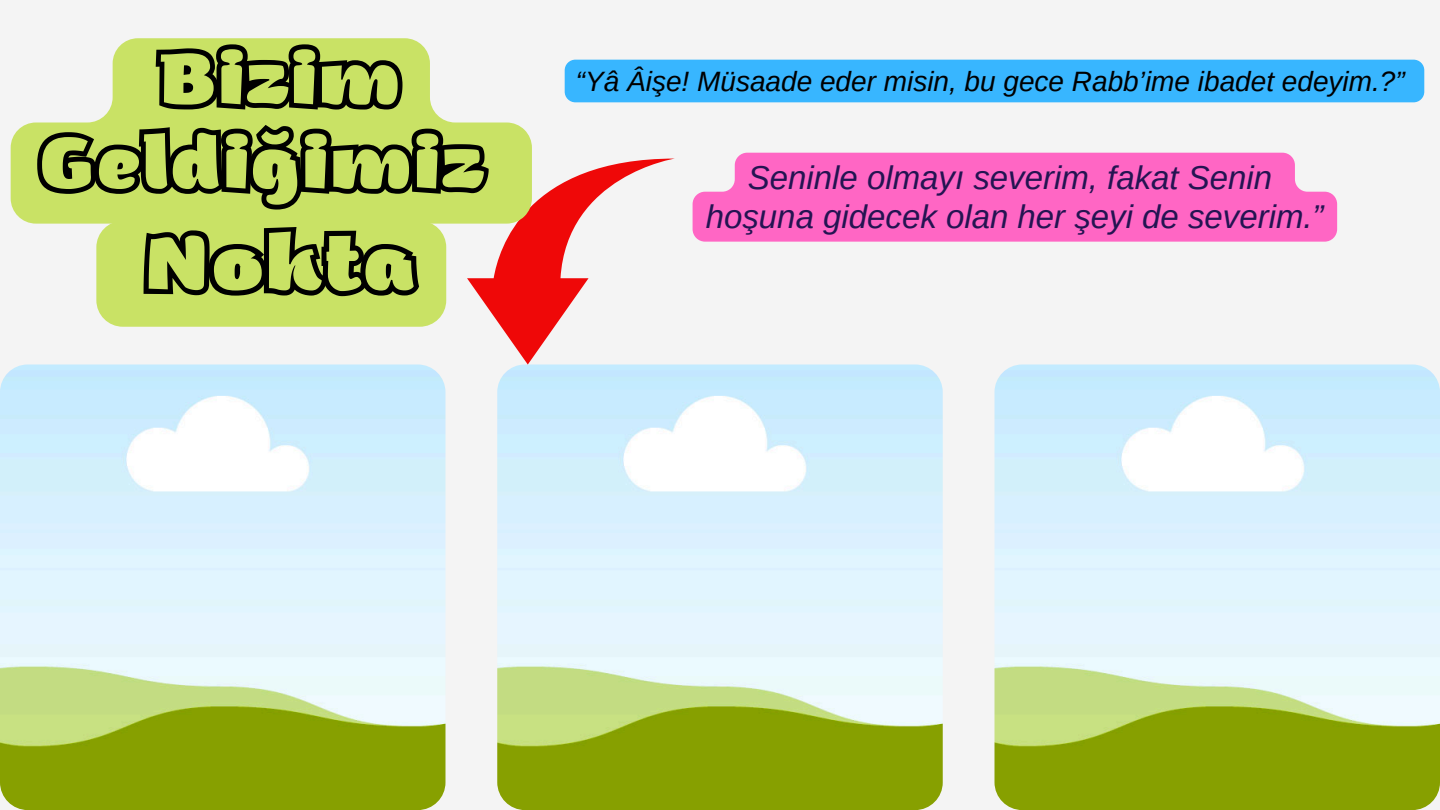
<style>
.page{position:relative;width:1440px;height:810px;background:#f4f4f4}
.page>*{position:absolute;margin:0;border:0;box-sizing:border-box;transform-origin:0 0}
.t1{font:74.3px "ZT Arturo Heavyoutline";color:#000}
.t2{font:70.9px/84.3px "ZT Arturo Heavyoutline";color:#000;text-align:center}
.t3{font:italic 33px/39px "Arimo";color:#241452;text-align:center}
.t4{font:italic 28px "Arimo";color:#000}
</style>
<div class="page">
<img style="left:0;top:364px;width:445px;height:446px">
<img style="left:497px;top:364px;width:446px;height:446px">
<img style="left:995px;top:364px;width:445px;height:446px">
<svg style="left:467px;top:159px;width:208px;height:206px"></svg>
<div style="left:565px;top:60px;width:859px;height:42px;background:#38b6ff;border-radius:11px"></div>
<svg style="left:693px;top:153px;width:644px;height:89px;fill:#ff66c4"></svg>
<svg style="left:11px;top:38px;width:521px;height:186px;fill:#c9e265"></svg>
<div style="left:96px;top:221px;width:350px;height:106px;background:#c9e265;border-radius:26px"></div>
<h2 class="t2" style="left:40px;top:46px;width:447px">Bizim<br>Geldiğimiz</h2>
<h1 class="t1" style="left:145px;top:235px;width:273px">Nokta</h1>
<h1 class="t4" style="left:576px;top:65px;width:830px">“Yâ Âişe! Müsaade eder misin, bu gece Rabb’ime ibadet edeyim.?”</h1>
<p class="t3" style="left:706px;top:158px;width:619px">Seninle olmayı severim, fakat Senin hoşuna gidecek olan her şeyi de severim.”</p>
</div>
